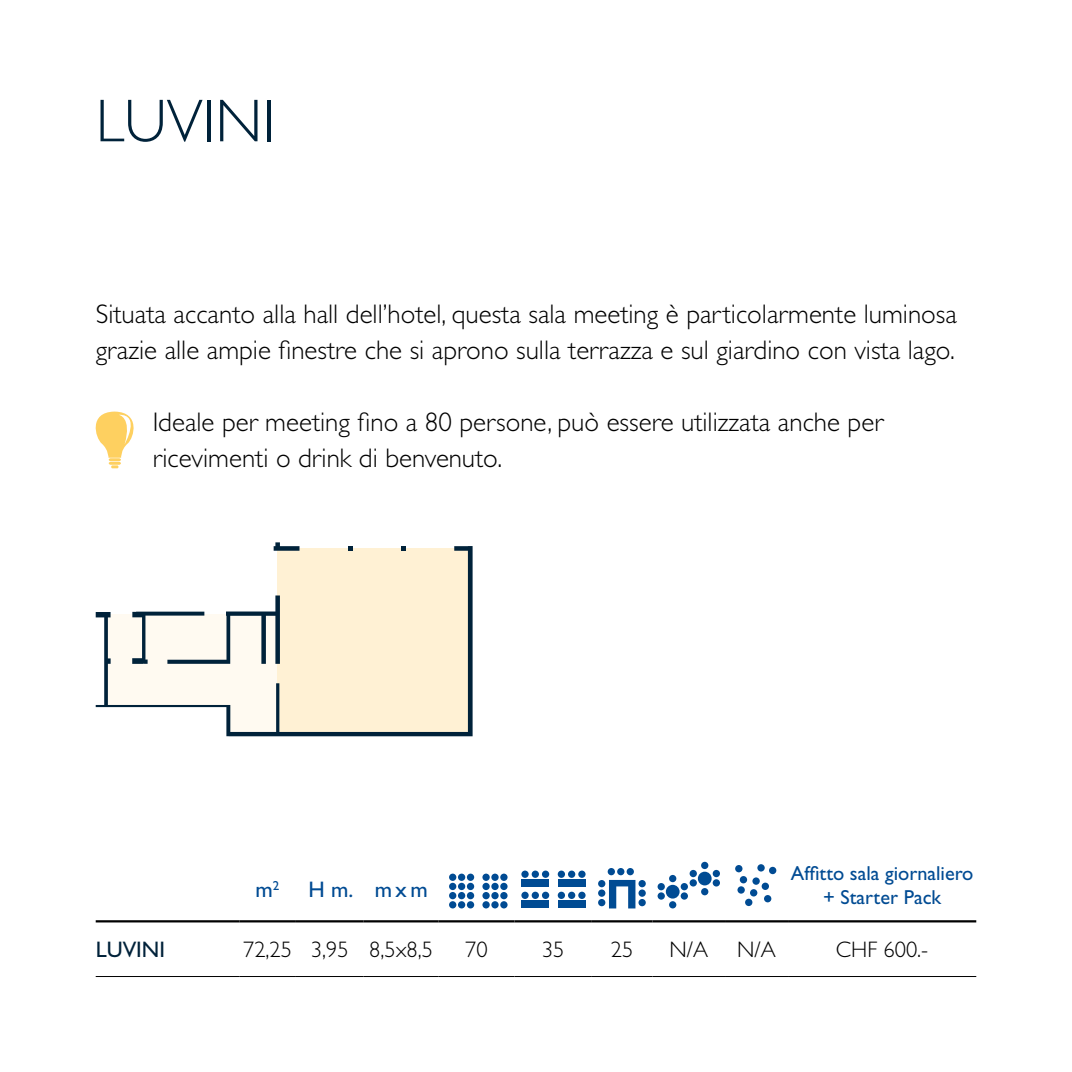
<style>
.page{position:relative;width:1072px;height:1072px;background:#fff}
.page>*{position:absolute;margin:0;border:0;box-sizing:border-box;transform-origin:0 0}
.t1{font:300 60.75px "Gill Sans";color:#00223a}
.t2{font:300 27px/36px "Gill Sans";color:#000}
.t3{font:300 22.5px "Gill Sans";color:#000}
.t4{font:22.5px "Gill Sans";color:#004b93}
.t5{font:22.5px "Gill Sans";color:#00223a}
.t6{font:20.25px/24.3px "Gill Sans";color:#004b93;text-align:center}
</style>
<div class="page">
<div style="left:449px;top:873px;width:7px;height:7px;background:#004b93;border-radius:50%"></div>
<div style="left:458px;top:873px;width:7px;height:7px;background:#004b93;border-radius:50%"></div>
<div style="left:467px;top:873px;width:7px;height:7px;background:#004b93;border-radius:50%"></div>
<div style="left:449px;top:882px;width:7px;height:8px;background:#004b93;border-radius:50%"></div>
<div style="left:458px;top:882px;width:7px;height:8px;background:#004b93;border-radius:50%"></div>
<div style="left:467px;top:882px;width:7px;height:8px;background:#004b93;border-radius:50%"></div>
<div style="left:449px;top:892px;width:7px;height:7px;background:#004b93;border-radius:50%"></div>
<div style="left:458px;top:892px;width:7px;height:7px;background:#004b93;border-radius:50%"></div>
<div style="left:467px;top:892px;width:7px;height:7px;background:#004b93;border-radius:50%"></div>
<div style="left:449px;top:901px;width:7px;height:7px;background:#004b93;border-radius:50%"></div>
<div style="left:458px;top:901px;width:7px;height:7px;background:#004b93;border-radius:50%"></div>
<div style="left:467px;top:901px;width:7px;height:7px;background:#004b93;border-radius:50%"></div>
<div style="left:482px;top:873px;width:8px;height:7px;background:#004b93;border-radius:50%"></div>
<div style="left:491px;top:873px;width:7px;height:7px;background:#004b93;border-radius:50%"></div>
<div style="left:500px;top:873px;width:7px;height:7px;background:#004b93;border-radius:50%"></div>
<svg style="left:482px;top:882px;width:8px;height:8px"></svg>
<svg style="left:491px;top:882px;width:7px;height:8px"></svg>
<div style="left:500px;top:882px;width:7px;height:8px;background:#004b93;border-radius:50%"></div>
<div style="left:482px;top:892px;width:8px;height:7px;background:#004b93;border-radius:50%"></div>
<div style="left:491px;top:892px;width:7px;height:7px;background:#004b93;border-radius:50%"></div>
<div style="left:500px;top:892px;width:7px;height:7px;background:#004b93;border-radius:50%"></div>
<div style="left:482px;top:901px;width:8px;height:7px;background:#004b93;border-radius:50%"></div>
<div style="left:491px;top:901px;width:7px;height:7px;background:#004b93;border-radius:50%"></div>
<div style="left:500px;top:901px;width:7px;height:7px;background:#004b93;border-radius:50%"></div>
<div style="left:521px;top:870px;width:7px;height:7px;background:#004b93;border-radius:50%"></div>
<div style="left:531px;top:870px;width:8px;height:7px;background:#004b93;border-radius:50%"></div>
<div style="left:542px;top:870px;width:7px;height:7px;background:#004b93;border-radius:50%"></div>
<div style="left:521px;top:879px;width:28px;height:7px;background:#004b93"></div>
<div style="left:521px;top:891px;width:7px;height:8px;background:#004b93;border-radius:50%"></div>
<div style="left:531px;top:891px;width:8px;height:8px;background:#004b93;border-radius:50%"></div>
<div style="left:542px;top:891px;width:7px;height:8px;background:#004b93;border-radius:50%"></div>
<div style="left:521px;top:900px;width:28px;height:7px;background:#004b93"></div>
<svg style="left:557px;top:870px;width:8px;height:7px"></svg>
<div style="left:568px;top:870px;width:7px;height:7px;background:#004b93;border-radius:50%"></div>
<div style="left:578px;top:870px;width:7px;height:7px;background:#004b93;border-radius:50%"></div>
<div style="left:557px;top:879px;width:28px;height:7px;background:#004b93"></div>
<div style="left:557px;top:891px;width:8px;height:8px;background:#004b93;border-radius:50%"></div>
<div style="left:568px;top:891px;width:7px;height:8px;background:#004b93;border-radius:50%"></div>
<div style="left:578px;top:891px;width:7px;height:8px;background:#004b93;border-radius:50%"></div>
<div style="left:557px;top:900px;width:28px;height:7px;background:#004b93"></div>
<div style="left:757px;top:864px;width:7px;height:7px;background:#004b93;border-radius:50%"></div>
<div style="left:769px;top:866px;width:7px;height:8px;background:#004b93;border-radius:50%"></div>
<div style="left:752px;top:877px;width:7px;height:7px;background:#004b93;border-radius:50%"></div>
<div style="left:761px;top:882px;width:8px;height:8px;background:#004b93;border-radius:50%"></div>
<div style="left:764px;top:895px;width:7px;height:7px;background:#004b93;border-radius:50%"></div>
<div style="left:750px;top:889px;width:7px;height:7px;background:#004b93;border-radius:50%"></div>
<div style="left:745px;top:898px;width:7px;height:8px;background:#004b93;border-radius:50%"></div>
<div style="left:737px;top:886px;width:7px;height:7px;background:#004b93;border-radius:50%"></div>
<div style="left:739px;top:876px;width:8px;height:7px;background:#004b93;border-radius:50%"></div>
<div style="left:735px;top:865px;width:7px;height:7px;background:#004b93;border-radius:50%"></div>
<div style="left:607px;top:868px;width:8px;height:7px;background:#004b93;border-radius:50%"></div>
<div style="left:617px;top:868px;width:7px;height:7px;background:#004b93;border-radius:50%"></div>
<div style="left:626px;top:868px;width:8px;height:7px;background:#004b93;border-radius:50%"></div>
<div style="left:598px;top:880px;width:7px;height:7px;background:#004b93;border-radius:50%"></div>
<div style="left:598px;top:889px;width:7px;height:7px;background:#004b93;border-radius:50%"></div>
<div style="left:598px;top:899px;width:7px;height:7px;background:#004b93;border-radius:50%"></div>
<div style="left:638px;top:880px;width:7px;height:7px;background:#004b93;border-radius:50%"></div>
<div style="left:638px;top:889px;width:7px;height:7px;background:#004b93;border-radius:50%"></div>
<div style="left:638px;top:899px;width:7px;height:7px;background:#004b93;border-radius:50%"></div>
<svg style="left:609px;top:880px;width:26px;height:28px"></svg>
<div style="left:669px;top:875px;width:7px;height:7px;background:#004b93;border-radius:50%"></div>
<div style="left:657px;top:883px;width:8px;height:7px;background:#004b93;border-radius:50%"></div>
<div style="left:657px;top:892px;width:8px;height:7px;background:#004b93;border-radius:50%"></div>
<div style="left:680px;top:883px;width:8px;height:7px;background:#004b93;border-radius:50%"></div>
<div style="left:680px;top:892px;width:8px;height:7px;background:#004b93;border-radius:50%"></div>
<div style="left:669px;top:901px;width:7px;height:7px;background:#004b93;border-radius:50%"></div>
<div style="left:666px;top:884px;width:13px;height:14px;background:#004b93;border-radius:50%"></div>
<div style="left:701px;top:861px;width:7px;height:8px;background:#004b93;border-radius:50%"></div>
<svg style="left:689px;top:869px;width:8px;height:8px"></svg>
<div style="left:689px;top:879px;width:8px;height:7px;background:#004b93;border-radius:50%"></div>
<svg style="left:712px;top:869px;width:8px;height:8px"></svg>
<div style="left:712px;top:879px;width:8px;height:7px;background:#004b93;border-radius:50%"></div>
<div style="left:701px;top:888px;width:7px;height:7px;background:#004b93;border-radius:50%"></div>
<div style="left:698px;top:871px;width:13px;height:14px;background:#004b93;border-radius:50%"></div>
<hr style="left:96px;top:976px;width:143px;height:1px;background:#000">
<hr style="left:239px;top:976px;width:57px;height:1px;background:#000">
<hr style="left:296px;top:976px;width:68px;height:1px;background:#000">
<hr style="left:364px;top:976px;width:74px;height:1px;background:#000">
<hr style="left:438px;top:976px;width:76px;height:1px;background:#000">
<hr style="left:514px;top:976px;width:78px;height:1px;background:#000">
<hr style="left:592px;top:976px;width:60px;height:1px;background:#000">
<hr style="left:652px;top:976px;width:73px;height:1px;background:#000">
<hr style="left:725px;top:976px;width:63px;height:1px;background:#000">
<hr style="left:788px;top:976px;width:188px;height:1px;background:#000">
<hr style="left:96px;top:920px;width:143px;height:2px;background:#000">
<hr style="left:239px;top:920px;width:57px;height:2px;background:#000">
<hr style="left:296px;top:920px;width:68px;height:2px;background:#000">
<hr style="left:364px;top:920px;width:74px;height:2px;background:#000">
<hr style="left:438px;top:920px;width:76px;height:2px;background:#000">
<hr style="left:514px;top:920px;width:78px;height:2px;background:#000">
<hr style="left:592px;top:920px;width:60px;height:2px;background:#000">
<hr style="left:652px;top:920px;width:73px;height:2px;background:#000">
<hr style="left:725px;top:920px;width:63px;height:2px;background:#000">
<hr style="left:788px;top:920px;width:188px;height:2px;background:#000">
<svg style="left:96px;top:546px;width:376px;height:190px;fill:#fff1d4"></svg>
<svg style="left:401px;top:546px;width:4px;height:4px"></svg>
<svg style="left:348px;top:546px;width:4px;height:4px"></svg>
<svg style="left:274px;top:542px;width:25px;height:8px"></svg>
<svg style="left:132px;top:595px;width:148px;height:69px"></svg>
<svg style="left:95px;top:411px;width:39px;height:57px"></svg>
<h1 class="t1" style="left:96px;top:87px;width:181px">LUVINI</h1>
<p class="t2" style="left:96px;top:296px;width:862px">Situata accanto alla hall dell’hotel, questa sala meeting è particolarmente luminosa grazie alle ampie finestre che si aprono sulla terrazza e sul giardino con vista lago.</p>
<p class="t2" style="left:153px;top:404px;width:732px">Ideale per meeting fino a 80 persone, può essere utilizzata anche per ricevimenti o drink di benvenuto.</p>
<p class="t4" style="left:256px;top:876px;width:25px">m<sup>2</sup></p>
<p class="t4" style="left:308px;top:876px;width:121px">H m. m x m</p>
<p class="t6" style="left:791px;top:861px;width:184px">Affitto sala giornaliero + Starter Pack</p>
<p class="t5" style="left:96px;top:936px;width:71px">LUVINI</p>
<p class="t3" style="left:243px;top:937px;width:191px">72,25 3,95 8,5x8,5</p>
<p class="t3" style="left:465px;top:937px;width:24px">70</p>
<p class="t3" style="left:542px;top:937px;width:24px">35</p>
<p class="t3" style="left:611px;top:937px;width:24px">25</p>
<p class="t3" style="left:669px;top:937px;width:40px">N/A</p>
<p class="t3" style="left:737px;top:937px;width:40px">N/A</p>
<p class="t3" style="left:836px;top:937px;width:94px">CHF 600.-</p>
</div>
